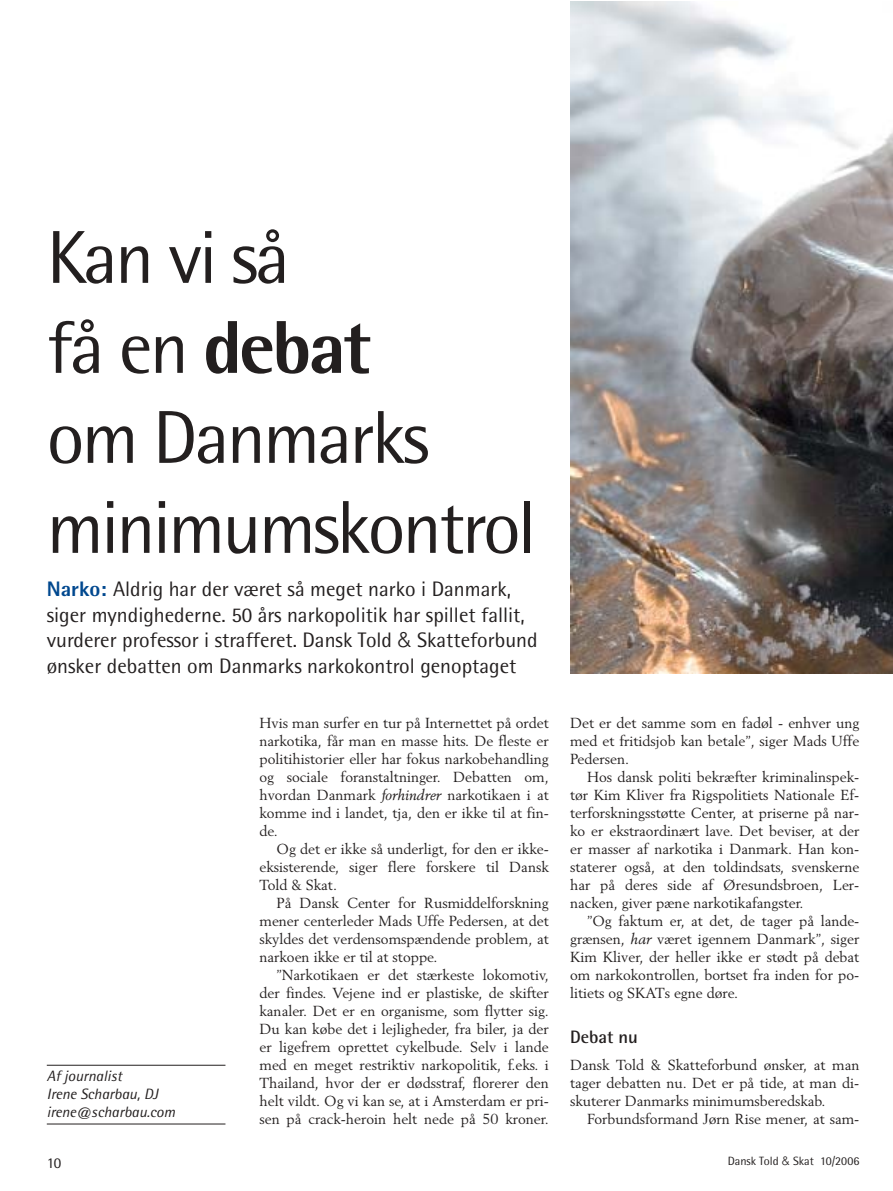
<style>
.page{position:relative;width:893px;height:1191px;background:#fff}
.page>*{position:absolute;margin:0;border:0;box-sizing:border-box;transform-origin:0 0}
.t1{font:75px/90px "Rotis Semi Sans";letter-spacing:-.035em;color:#231f1f}
.t2{font:21px/25.5px "Rotis Semi Sans";color:#231f1f}
.t3{font:700 18px "Rotis Semi Sans";color:#231f1f}
.t4{font:italic 15px/18px "Rotis Semi Sans";color:#231f1f}
.t5{font:15px "Rotis Semi Sans";color:#231f1f}
.t6{font:14.4px/18px "Berling";color:#231f1f;text-align:justify}
.t7{font:12px "Rotis Semi Sans";color:#231f1f}
.s1{font-weight:800}
.s2{font-weight:800;color:#00488f}
.s3{font-family:"Helvetica";font-weight:300}
.s4{font-style:italic}
</style>
<div class="page">
<hr style="left:47px;top:1124px;width:178px;height:1px;background:#231f1f">
<hr style="left:47px;top:1065px;width:178px;height:1px;background:#231f1f">
<img style="left:570px;top:2px;width:322px;height:671px">
<h1 class="t1" style="left:47px;top:220px;width:491px">Kan vi så<br>få en <span class="s1">debat<br></span>om Danmarks minimumskontrol</h1>
<h2 class="t2" style="left:47px;top:579px;width:492px"><span class="s2">Narko:</span> Aldrig har der været så meget narko i Danmark, siger myndighederne. 50 års narkopolitik har spillet fallit, vurderer professor i strafferet. Dansk Told <span class="s3">&amp;</span> Skatteforbund ønsker debatten om Danmarks narkokontrol genoptaget</h2>
<p class="t6" style="left:259px;top:715px;width:291px">Hvis man surfer en tur på Internettet på ordet narkotika, får man en masse hits. De fleste er politihistorier eller har fokus narkobehandling og sociale foranstaltninger. Debatten om, hvordan Danmark <span class="s4">forhindrer</span> narkotikaen i at komme ind i landet, tja, den er ikke til at fin&shy;de.</p>
<p class="t6" style="left:259px;top:841px;width:291px;text-indent:17px">Og det er ikke så underligt, for den er ikke&shy;eksisterende, siger flere forskere til Dansk Told &amp; Skat.</p>
<p class="t6" style="left:259px;top:895px;width:291px;text-indent:17px">På Dansk Center for Rusmiddelforskning mener centerleder Mads Uffe Pedersen, at det skyldes det verdensomspændende problem, at narkoen ikke er til at stoppe.</p>
<p class="t6" style="left:259px;top:967px;width:291px;text-indent:17px">”Narkotikaen er det stærkeste lokomotiv, der findes. Vejene ind er plastiske, de skifter kanaler. Det er en organisme, som flytter sig.<br>Du kan købe det i lejligheder, fra biler, ja der er ligefrem oprettet cykelbude. Selv i lande med en meget restriktiv narkopolitik, f.eks. i Thailand, hvor der er dødsstraf, florerer den helt vildt. Og vi kan se, at i Amsterdam er pri&shy;sen på crack-heroin helt nede på 50 kroner.</p>
<p class="t6" style="left:570px;top:715px;width:291px">Det er det samme som en fadøl - enhver ung med et fritidsjob kan betale”, siger Mads Uffe Pedersen.</p>
<p class="t6" style="left:570px;top:769px;width:291px;text-indent:17px">Hos dansk politi bekræfter kriminalinspek&shy;tør Kim Kliver fra Rigspolitiets Nationale Ef&shy;terforskningsstøtte Center, at priserne på nar&shy;ko er ekstraordinært lave. Det beviser, at der er masser af narkotika i Danmark. Han kon&shy;staterer også, at den toldindsats, svenskerne har på deres side af Øresundsbroen, Ler&shy;nacken, giver pæne narkotikafangster.</p>
<p class="t6" style="left:570px;top:913px;width:291px;text-indent:17px">”Og faktum er, at det, de tager på lande&shy;grænsen, <span class="s4">har</span> været igennem Danmark”, siger Kim Kliver, der heller ikke er stødt på debat om narkokontrollen, bortset fra inden for po&shy;litiets og SKATs egne døre.</p>
<p class="t3" style="left:570px;top:1031px;width:69px">Debat nu</p>
<p class="t6" style="left:570px;top:1057px;width:291px">Dansk Told &amp; Skatteforbund ønsker, at man tager debatten nu. Det er på tide, at man di&shy;skuterer Danmarks minimumsberedskab.</p>
<p class="t6" style="left:587px;top:1111px;width:274px">Forbundsformand Jørn Rise mener, at sam-</p>
<p class="t4" style="left:47px;top:1068px;width:130px">Af journalist<br>Irene Scharbau, DJ irene@scharbau.com</p>
<p class="t5" style="left:47px;top:1158px;width:16px">10</p>
<p class="t7" style="left:727px;top:1157px;width:133px">Dansk Told <span class="s3">&amp;</span> Skat 10/2006</p>
</div>
